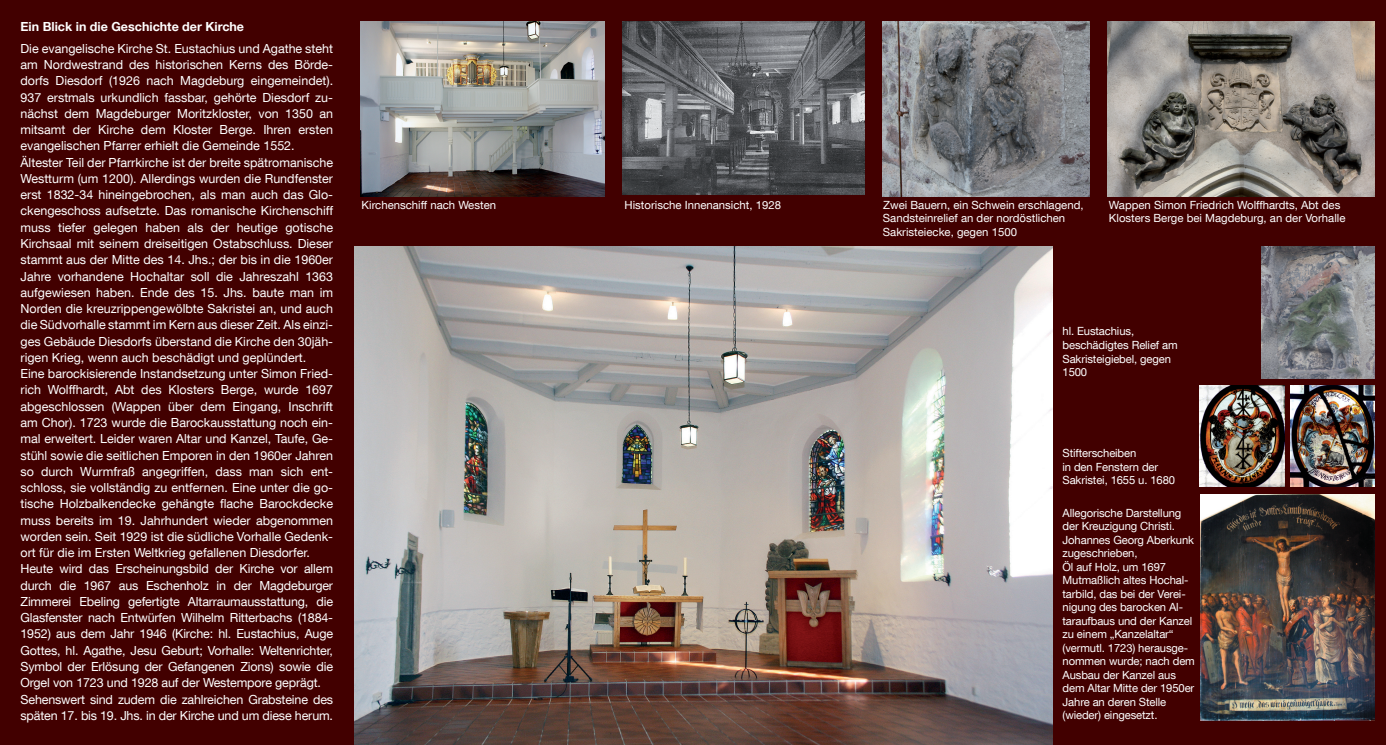
<style>
.page{position:relative;width:1386px;height:745px;background:#fff}
.page>*{position:absolute;margin:0;border:0;box-sizing:border-box;transform-origin:0 0}
.t1{font:12.5px/16.2px "Helvetica Neue LT Com";color:#fff}
.t2{font:700 12.5px "Helvetica Neue LT Com";color:#fff}
.t3{font:11.25px/13.5px "Helvetica Neue LT Com";letter-spacing:-.01em;color:#fff}
</style>
<div class="page">
<div style="left:0;top:0;width:1385px;height:744px;background:#420000"></div>
<img style="left:1107px;top:21px;width:267px;height:175px">
<img style="left:882px;top:21px;width:207px;height:175px">
<img style="left:1261px;top:246px;width:113px;height:132px">
<img style="left:354px;top:246px;width:698px;height:498px">
<img style="left:623px;top:21px;width:241px;height:173px">
<img style="left:361px;top:21px;width:243px;height:175px">
<img style="left:1199px;top:385px;width:85px;height:101px">
<img style="left:1290px;top:385px;width:84px;height:101px">
<img style="left:1200px;top:494px;width:174px;height:226px">
<p class="t2" style="left:21px;top:19px;width:225px">Ein Blick in die Geschichte der Kirche</p>
<p class="t1" style="left:21px;top:40px;width:314px">Die evangelische Kirche St. Eustachius und Agathe steht am Nordwestrand des historischen Kerns des Börde&shy;dorfs Diesdorf (1926 nach Magdeburg eingemeindet).<br>937 erstmals urkundlich fassbar, gehörte Diesdorf zu&shy;nächst dem Magdeburger Moritzkloster, von 1350 an mitsamt der Kirche dem Kloster Berge. Ihren ersten evangelischen Pfarrer erhielt die Gemeinde 1552.<br>Ältester Teil der Pfarrkirche ist der breite spätromanische Westturm (um 1200). Allerdings wurden die Rundfenster erst 1832-34 hineingebrochen, als man auch das Glo&shy;ckengeschoss aufsetzte. Das romanische Kirchenschiff muss tiefer gelegen haben als der heutige gotische Kirchsaal mit seinem dreiseitigen Ostabschluss. Dieser stammt aus der Mitte des 14. Jhs.; der bis in die 1960er Jahre vorhandene Hochaltar soll die Jahreszahl 1363 aufgewiesen haben. Ende des 15. Jhs. baute man im Norden die kreuzrippengewölbte Sakristei an, und auch die Südvorhalle stammt im Kern aus dieser Zeit. Als einzi&shy;ges Gebäude Diesdorfs überstand die Kirche den 30jäh&shy;rigen Krieg, wenn auch beschädigt und geplündert.<br>Eine barockisierende Instandsetzung unter Simon Fried&shy;rich Wolffhardt, Abt des Klosters Berge, wurde 1697 abgeschlossen (Wappen über dem Eingang, Inschrift am Chor). 1723 wurde die Barockausstattung noch ein&shy;mal erweitert. Leider waren Altar und Kanzel, Taufe, Ge&shy;stühl sowie die seitlichen Emporen in den 1960er Jahren so durch Wurmfraß angegriffen, dass man sich ent&shy;schloss, sie vollständig zu entfernen. Eine unter die go&shy;tische Holzbalkendecke gehängte flache Barockdecke muss bereits im 19. Jahrhundert wieder abgenommen worden sein. Seit 1929 ist die südliche Vorhalle Gedenk&shy;ort für die im Ersten Weltkrieg gefallenen Diesdorfer.<br>Heute wird das Erscheinungsbild der Kirche vor allem durch die 1967 aus Eschenholz in der Magdeburger Zimmerei Ebeling gefertigte Altarraumausstattung, die Glasfenster nach Entwürfen Wilhelm Ritterbachs (1884- 1952) aus dem Jahr 1946 (Kirche: hl. Eustachius, Auge Gottes, hl. Agathe, Jesu Geburt; Vorhalle: Weltenrichter, Symbol der Erlösung der Gefangenen Zions) sowie die Orgel von 1723 und 1928 auf der Westempore geprägt.<br>Sehenswert sind zudem die zahlreichen Grabsteine des späten 17. bis 19. Jhs. in der Kirche und um diese herum.</p>
<p class="t3" style="left:361px;top:197px;width:136px">Kirchenschiff nach Westen</p>
<p class="t3" style="left:624px;top:197px;width:158px">Historische Innenansicht, 1928</p>
<p class="t3" style="left:883px;top:197px;width:202px">Zwei Bauern, ein Schwein erschlagend,</p>
<p class="t3" style="left:1108px;top:197px;width:233px">Wappen Simon Friedrich Wolffhardts, Abt des</p>
<p class="t3" style="left:883px;top:211px;width:184px">Sandsteinrelief an der nordöstlichen</p>
<p class="t3" style="left:1108px;top:211px;width:238px">Klosters Berge bei Magdeburg, an der Vorhalle</p>
<p class="t3" style="left:883px;top:224px;width:136px">Sakristeiecke, gegen 1500</p>
<p class="t3" style="left:1062px;top:324px;width:117px">hl. Eustachius, beschädigtes Relief am<br>Sakristeigiebel, gegen<br>1500</p>
<p class="t3" style="left:1062px;top:446px;width:114px">Stifterscheiben<br>in den Fenstern der<br>Sakristei, 1655 u. 1680</p>
<p class="t3" style="left:1062px;top:505px;width:134px">Allegorische Darstellung der Kreuzigung Christi.<br>Johannes Georg Aberkunk zugeschrieben,<br>Öl auf Holz, um 1697<br>Mutmaßlich altes Hochal&shy;tarbild, das bei der Verei&shy;nigung des barocken Al&shy;taraufbaus und der Kanzel zu einem „Kanzelaltar“ (vermutl. 1723) herausge&shy;nommen wurde; nach dem<br>Ausbau der Kanzel aus dem Altar Mitte der 1950er<br>Jahre an deren Stelle (wieder) eingesetzt.</p>
</div>
